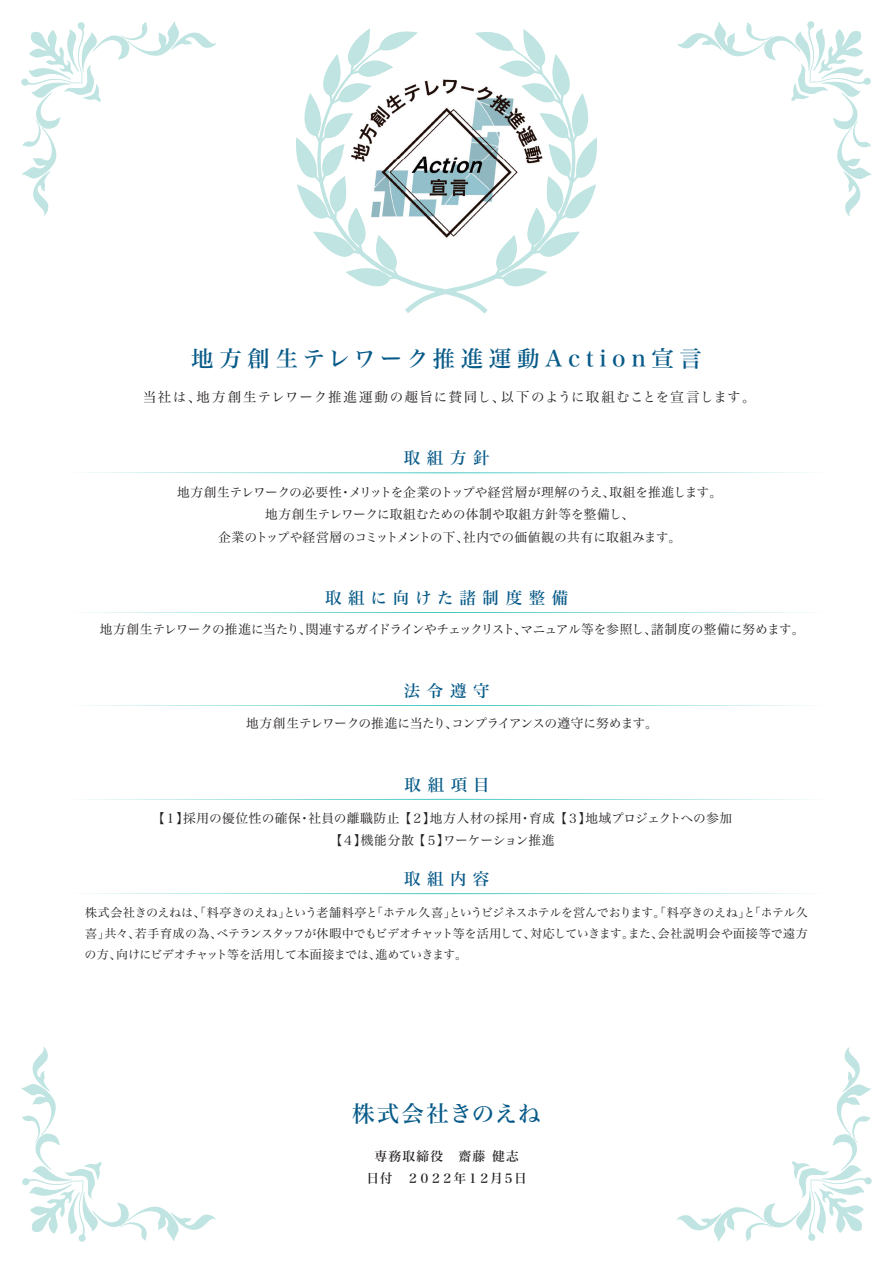
<style>
.page{position:relative;width:893px;height:1263px;background:#fff}
.page>*{position:absolute;margin:0;border:0;box-sizing:border-box;transform-origin:0 0}
.t1{font:22.5px "Hira Min Std N W5";letter-spacing:.25em;color:#075a88}
.t2{font:22.5px "Hira Min Std N W5";letter-spacing:.04em;color:#075a88}
.t3{font:16.5px "Hira Min Std N W5";letter-spacing:.4em;color:#075a88}
.t4{font:16.5px "Hira Min Std N W5";letter-spacing:.38em;color:#075a88}
.t5{font:13.5px "Hira Min Std N W3";letter-spacing:.085em;color:#231f20}
.t6{font:12.75px/22.4px "Hira Min Std N W3";letter-spacing:-.005em;color:#231f20;text-align:center}
.t7{font:12.75px/22.4px "Hira Min Std N W3";letter-spacing:.015em;color:#231f20;text-align:center}
.t8{font:12.75px "Hira Min Std N W3";letter-spacing:-.035em;color:#231f20}
.t9{font:12.75px "Hira Min Std N W3";letter-spacing:-.045em;color:#231f20}
.t10{font:12.75px/22.4px "Hira Min Std N W5";color:#231f20;text-align:center}
.t11{font:12px/21px "Hira Min Std N W3";letter-spacing:-.015em;color:#231f20;text-align:justify}
</style>
<div class="page">
<svg style="left:296px;top:28px;width:301px;height:286px"></svg>
<svg style="left:21px;top:21px;width:195px;height:195px"></svg>
<svg style="left:677px;top:21px;width:195px;height:195px"></svg>
<svg style="left:677px;top:1047px;width:195px;height:195px"></svg>
<svg style="left:21px;top:1047px;width:195px;height:195px"></svg>
<svg style="left:84px;top:472px;width:725px;height:1px"></svg>
<svg style="left:84px;top:612px;width:725px;height:1px"></svg>
<svg style="left:84px;top:705px;width:725px;height:1px"></svg>
<img style="left:394px;top:54px;width:105px;height:198px">
<img style="left:341px;top:54px;width:53px;height:211px">
<img style="left:499px;top:54px;width:52px;height:211px">
<img style="left:393px;top:252px;width:106px;height:13px">
<svg style="left:84px;top:893px;width:725px;height:1px"></svg>
<svg style="left:84px;top:799px;width:725px;height:1px"></svg>
<h1 class="t1" style="left:191px;top:342px;width:512px">地方創生テレワーク推進運動Action宣言</h1>
<p class="t5" style="left:143px;top:387px;width:614px">当社は、地方創生テレワーク推進運動の趣旨に賛同し、以下のように取組むことを宣言します。</p>
<h2 class="t3" style="left:404px;top:446px;width:87px">取組方針</h2>
<p class="t6" style="left:177px;top:481px;width:547px">地方創生テレワークの必要性・メリットを企業のトップや経営層が理解のうえ、取組を推進します。地方創生テレワークに取組むための体制や取組方針等を整備し、<br>企業のトップや経営層のコミットメントの下、社内での価値観の共有に取組みます。</p>
<h2 class="t4" style="left:325px;top:586px;width:245px">取組に向けた諸制度整備</h2>
<p class="t8" style="left:100px;top:620px;width:706px">地方創生テレワークの推進に当たり、関連するガイドラインやチェックリスト、マニュアル等を参照し、諸制度の整備に努めます。</p>
<h2 class="t3" style="left:404px;top:679px;width:87px">法令遵守</h2>
<p class="t9" style="left:246px;top:714px;width:413px">地方創生テレワークの推進に当たり、コンプライアンスの遵守に努めます。</p>
<h2 class="t3" style="left:405px;top:773px;width:87px">取組項目</h2>
<p class="t7" style="left:152px;top:806px;width:581px">【１】採用の優位性の確保・社員の離職防止 【２】地方人材の採用・育成 【３】地域プロジェクトへの参加【４】機能分散 【５】ワーケーション推進</p>
<h2 class="t3" style="left:404px;top:867px;width:87px">取組内容</h2>
<p class="t11" style="left:85px;top:902px;width:725px">株式会社きのえねは、「料亭きのえね」という老舗料亭と「ホテル久喜」というビジネスホテルを営んでおります。「料亭きのえね」と「ホテル久喜」共々、若手育成の為、ベテランスタッフが休暇中でもビデオチャット等を活用して、対応していきます。また、会社説明会や面接等で遠方の方、向けにビデオチャット等を活用して本面接までは、進めていきます。</p>
<h1 class="t2" style="left:352px;top:1097px;width:190px">株式会社きのえね</h1>
<p class="t10" style="left:366px;top:1144px;width:162px">専務取締役　齋藤 健志日付　２０２２年１２月５日</p>
</div>
